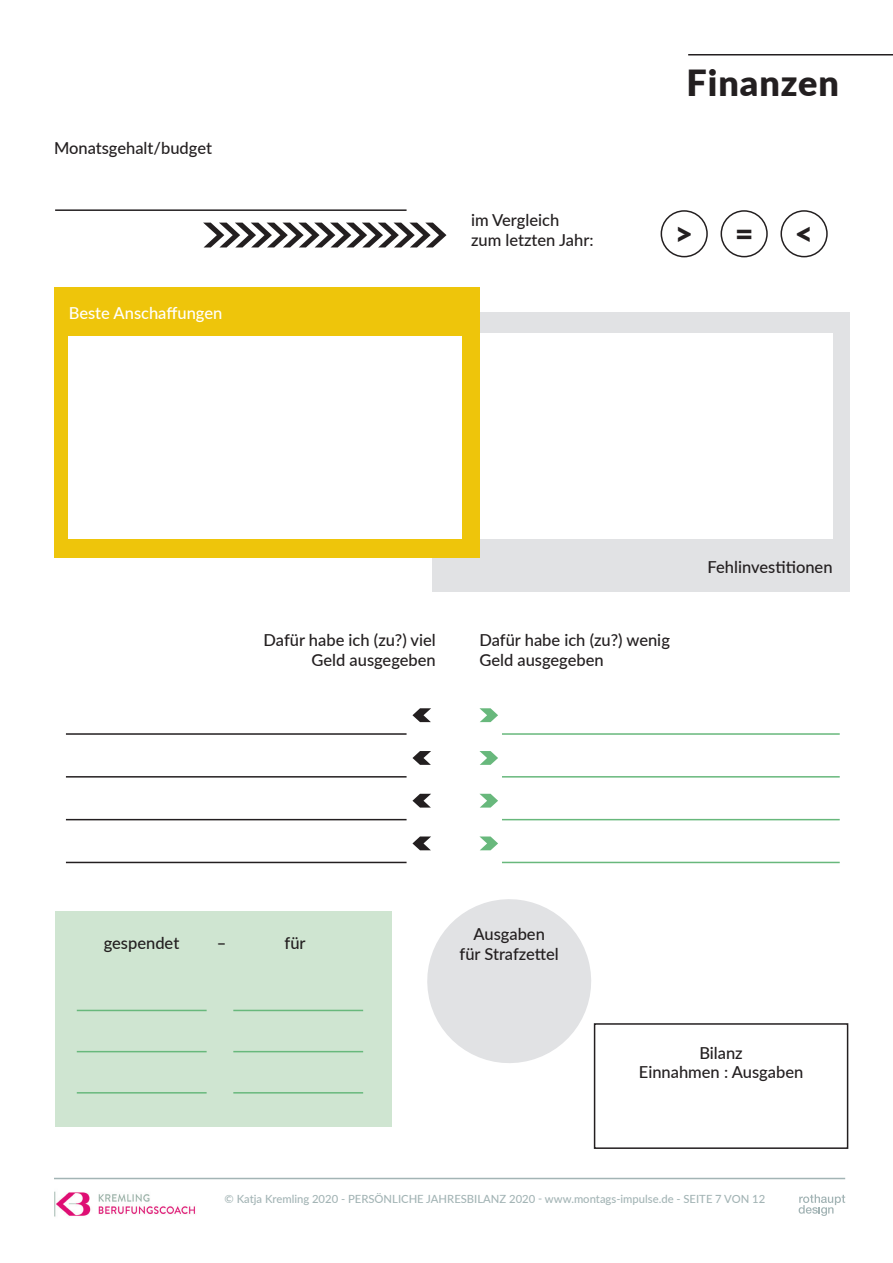
<style>
.page{position:relative;width:893px;height:1263px;background:#fff}
.page>*{position:absolute;margin:0;border:0;box-sizing:border-box;transform-origin:0 0}
.t1{font:900 36px "Lato";letter-spacing:.025em;color:#231f20}
.t2{font:900 31.5px "Lato";color:#231f20}
.t3{font:500 16.5px/19.8px "Lato";color:#231f20;text-align:center}
.t4{font:500 16.5px "Lato";color:#fff}
.t5{font:500 11.25px "Lato";color:#a3b4b5}
</style>
<div class="page">
<img style="left:54px;top:1191px;width:141px;height:26px">
<hr style="left:54px;top:1178px;width:791px;height:1px;background:#a3b4b5">
<svg style="left:799px;top:1194px;width:46px;height:22px"></svg>
<div style="left:56px;top:911px;width:336px;height:216px;background:#cfe5d1"></div>
<svg style="left:427px;top:899px;width:167px;height:173px"></svg>
<hr style="left:55px;top:209px;width:352px;height:2px;background:#231f20">
<svg style="left:203px;top:223px;width:243px;height:24px"></svg>
<div style="left:661px;top:210px;width:47px;height:47px;border:2px solid #231f20;border-radius:50%"></div>
<div style="left:720px;top:210px;width:48px;height:47px;border:2px solid #231f20;border-radius:50%"></div>
<div style="left:780px;top:210px;width:48px;height:47px;border:2px solid #231f20;border-radius:50%"></div>
<hr style="left:502px;top:733px;width:338px;height:2px;background:#68b87c">
<hr style="left:502px;top:776px;width:338px;height:1px;background:#68b87c">
<hr style="left:502px;top:819px;width:338px;height:1px;background:#68b87c">
<hr style="left:66px;top:733px;width:341px;height:2px;background:#231f20">
<hr style="left:66px;top:776px;width:341px;height:1px;background:#231f20">
<hr style="left:66px;top:819px;width:341px;height:1px;background:#231f20">
<hr style="left:66px;top:862px;width:341px;height:1px;background:#231f20">
<hr style="left:502px;top:862px;width:338px;height:1px;background:#68b87c">
<svg style="left:412px;top:708px;width:19px;height:14px"></svg>
<svg style="left:479px;top:708px;width:19px;height:14px"></svg>
<svg style="left:412px;top:751px;width:19px;height:14px"></svg>
<svg style="left:479px;top:751px;width:19px;height:14px"></svg>
<svg style="left:412px;top:794px;width:19px;height:13px"></svg>
<svg style="left:480px;top:794px;width:18px;height:13px"></svg>
<svg style="left:412px;top:836px;width:19px;height:14px"></svg>
<svg style="left:479px;top:836px;width:19px;height:14px"></svg>
<div style="left:432px;top:312px;width:418px;height:279px;background:#e1e2e4"></div>
<div style="left:449px;top:333px;width:384px;height:206px;background:#fff"></div>
<div style="left:54px;top:287px;width:425px;height:270px;background:#eec50b"></div>
<div style="left:69px;top:336px;width:393px;height:203px;background:#fff"></div>
<hr style="left:77px;top:1051px;width:130px;height:1px;background:#68b87c">
<hr style="left:77px;top:1010px;width:130px;height:1px;background:#68b87c">
<hr style="left:77px;top:1092px;width:130px;height:1px;background:#68b87c">
<hr style="left:233px;top:1051px;width:130px;height:1px;background:#68b87c">
<hr style="left:233px;top:1010px;width:130px;height:1px;background:#68b87c">
<hr style="left:233px;top:1092px;width:130px;height:1px;background:#68b87c">
<div style="left:594px;top:1023px;width:254px;height:126px;border:2px solid #231f20"></div>
<hr style="left:688px;top:54px;width:205px;height:2px;background:#231f20">
<p class="t3" style="left:54px;top:138px;width:159px">Monatsgehalt/budget</p>
<p class="t4" style="left:69px;top:301px;width:155px">Beste Anschaffungen</p>
<p class="t3" style="left:471px;top:210px;width:124px;text-align:left">im Vergleich zum letzten Jahr:</p>
<h1 class="t1" style="left:687px;top:56px;width:154px">Finanzen</h1>
<h2 class="t2" style="left:675px;top:210px;width:80px">&gt; =</h2>
<h2 class="t2" style="left:795px;top:210px;width:20px">&lt;</h2>
<p class="t3" style="left:264px;top:630px;width:174px;text-align:right">Dafür habe ich (zu?) viel<br>Geld ausgegeben</p>
<p class="t3" style="left:479px;top:630px;width:192px;text-align:left">Dafür habe ich (zu?) wenig<br>Geld ausgegeben</p>
<p class="t3" style="left:708px;top:556px;width:126px">Fehlinvestitionen</p>
<p class="t3" style="left:104px;top:932px;width:77px">gespendet</p>
<p class="t3" style="left:217px;top:932px;width:11px">–</p>
<p class="t3" style="left:285px;top:932px;width:23px">für</p>
<p class="t3" style="left:460px;top:924px;width:101px">Ausgaben<br>für Strafzettel</p>
<p class="t3" style="left:639px;top:1042px;width:166px">Bilanz<br>Einnahmen : Ausgaben</p>
<p class="t5" style="left:225px;top:1191px;width:542px">© Katja Kremling 2020 - PERSÖNLICHE JAHRESBILANZ 2020 - www.montags-impulse.de - SEITE 7 VON 12</p>
</div>
